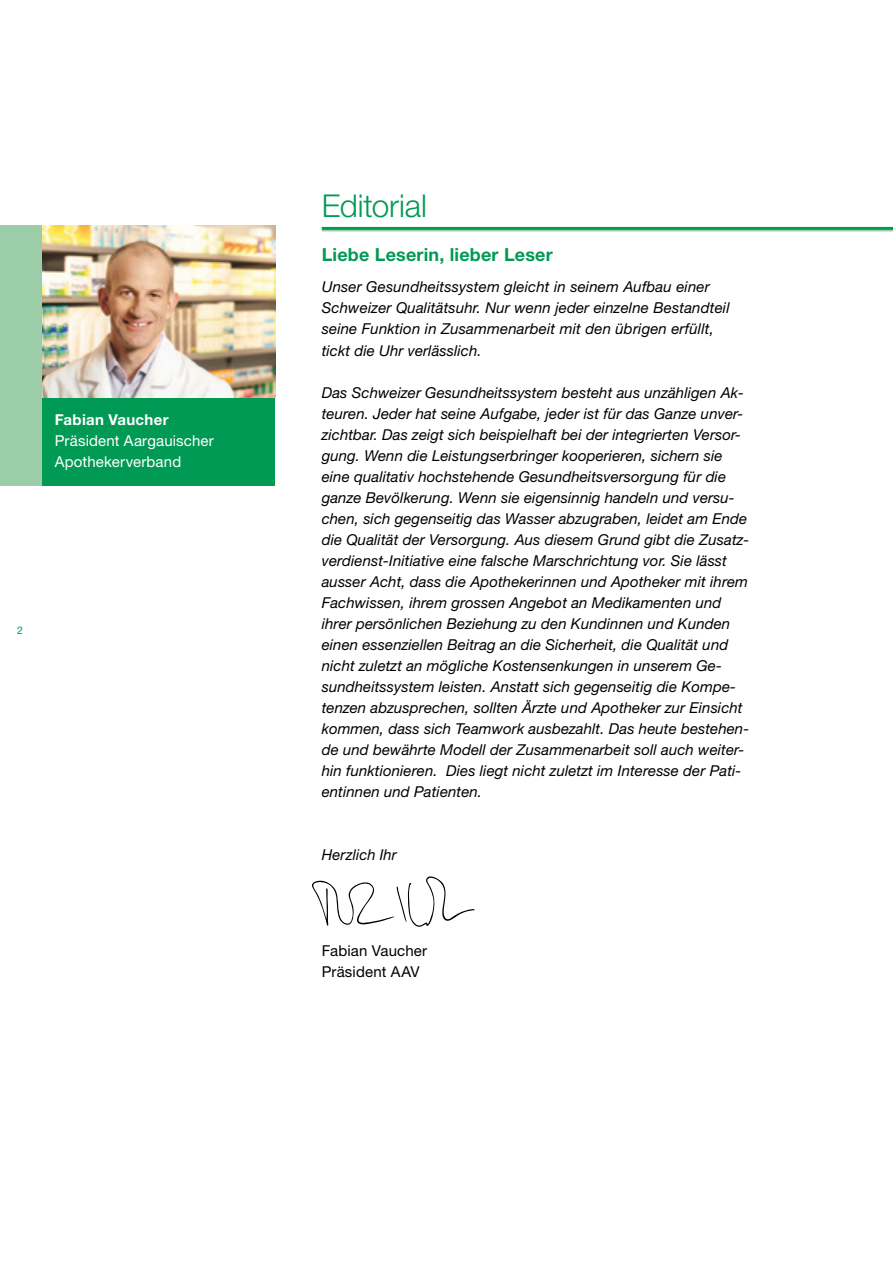
<style>
.page{position:relative;width:893px;height:1263px;background:#fff}
.page>*{position:absolute;margin:0;border:0;box-sizing:border-box;transform-origin:0 0}
.t1{font:300 31.5px "Helvetica Neue LT Std";letter-spacing:-.005em;color:#009a54}
.t2{font:700 18px "Helvetica Neue LT Std";letter-spacing:.01em;color:#009a54}
.t3{font:italic 15px/21px "Helvetica Neue LT Std";letter-spacing:.005em;color:#000}
.t4{font:15px/21px "Helvetica Neue LT Std";letter-spacing:.01em;color:#fff}
.t5{font:15px/21px "Helvetica Neue LT Std";letter-spacing:.01em;color:#000}
.t6{font:700 15px "Helvetica Neue LT Std";letter-spacing:.02em;color:#fff}
.t7{font:10.5px "Helvetica Neue LT Std";color:#009a54}
</style>
<div class="page">
<div style="left:0;top:225px;width:43px;height:261px;background:#9bcda9"></div>
<div style="left:43px;top:225px;width:232px;height:261px;background:#009a54"></div>
<img style="left:43px;top:225px;width:232px;height:172px">
<svg style="left:312px;top:876px;width:162px;height:51px"></svg>
<hr style="left:322px;top:227px;width:571px;height:3px;background:#009a54">
<hr style="left:322px;top:230px;width:571px;height:1px;background:#9bcda9">
<p class="t6" style="left:55px;top:410px;width:115px">Fabian Vaucher</p>
<p class="t4" style="left:55px;top:430px;width:161px">Präsident Aargauischer<br>Apothekerverband</p>
<p class="t7" style="left:17px;top:624px;width:7px">2</p>
<h1 class="t1" style="left:322px;top:187px;width:107px">Editorial</h1>
<p class="t2" style="left:322px;top:243px;width:232px">Liebe Leserin, lieber Leser</p>
<p class="t3" style="left:322px;top:276px;width:409px">Unser Gesundheitssystem gleicht in seinem Aufbau einer Schweizer Qualitätsuhr. Nur wenn jeder einzelne Bestandteil seine Funktion in Zusammenarbeit mit den übrigen erfüllt, tickt die Uhr verlässlich.</p>
<p class="t3" style="left:322px;top:381px;width:429px">Das Schweizer Gesundheitssystem besteht aus unzähligen Ak&shy;teuren. Jeder hat seine Aufgabe, jeder ist für das Ganze unver&shy;zichtbar. Das zeigt sich beispielhaft bei der integrierten Versor&shy;gung. Wenn die Leistungserbringer kooperieren, sichern sie eine qualitativ hochstehende Gesundheitsversorgung für die ganze Bevölkerung. Wenn sie eigensinnig handeln und versu&shy;chen, sich gegenseitig das Wasser abzugraben, leidet am Ende die Qualität der Versorgung. Aus diesem Grund gibt die Zusatz&shy;verdienst-Initiative eine falsche Marschrichtung vor. Sie lässt ausser Acht, dass die Apothekerinnen und Apotheker mit ihrem Fachwissen, ihrem grossen Angebot an Medikamenten und ihrer persönlichen Beziehung zu den Kundinnen und Kunden einen essenziellen Beitrag an die Sicherheit, die Qualität und nicht zuletzt an mögliche Kostensenkungen in unserem Ge&shy;sundheitssystem leisten. Anstatt sich gegenseitig die Kompe&shy;tenzen abzusprechen, sollten Ärzte und Apotheker zur Einsicht kommen, dass sich Teamwork ausbezahlt. Das heute bestehen&shy;de und bewährte Modell der Zusammenarbeit soll auch weiter&shy;hin funktionieren. Dies liegt nicht zuletzt im Interesse der Pati&shy;entinnen und Patienten.</p>
<p class="t3" style="left:322px;top:843px;width:76px">Herzlich Ihr</p>
<p class="t5" style="left:322px;top:939px;width:107px">Fabian Vaucher<br>Präsident AAV</p>
</div>
